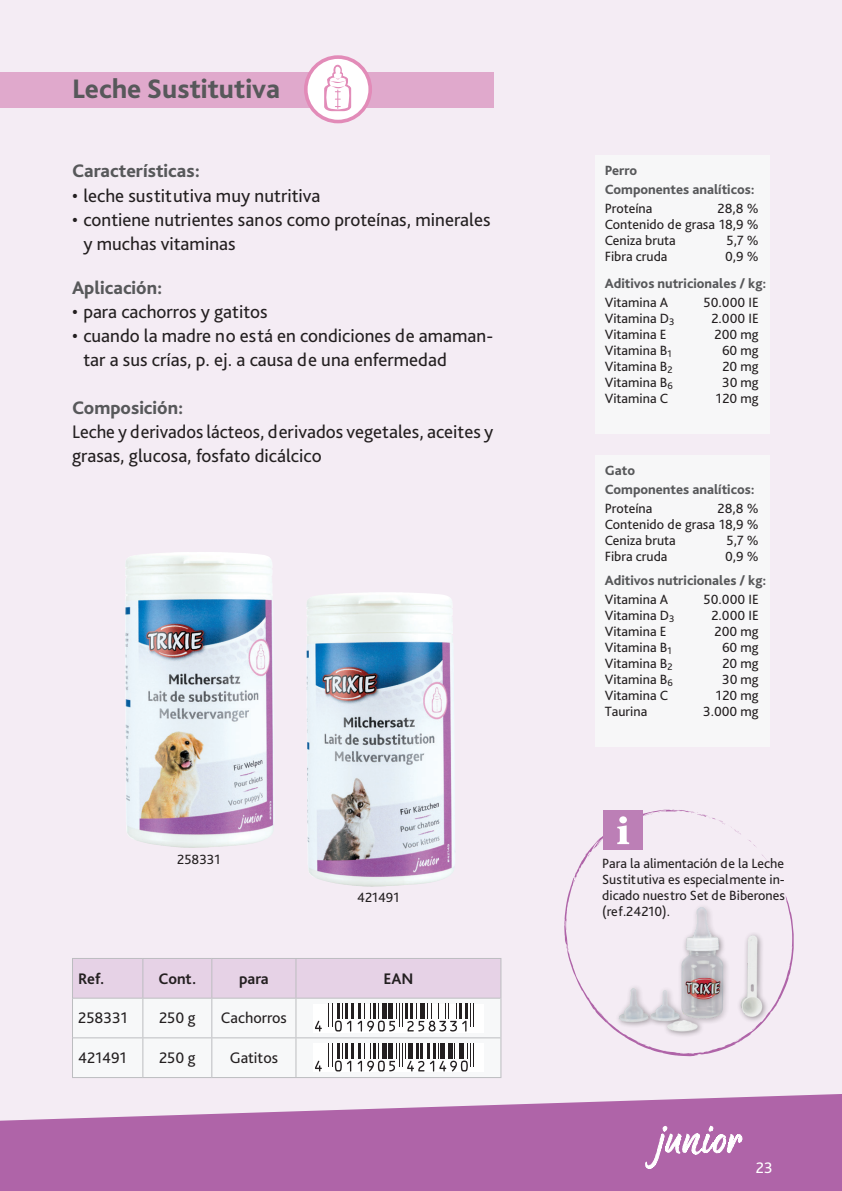
<style>
.page{position:relative;width:842px;height:1191px;background:#f4ecf4}
.page>*{position:absolute;margin:0;border:0;box-sizing:border-box;transform-origin:0 0}
.t1{font:50px "Good Karma";letter-spacing:.005em;color:#fff}
.t2{font:800 28px "Bliss Pro";color:#57585a}
.Fliess{font:19px "Bliss Pro";color:#231f20}
.halbe_Leerzeile{font:19px/24px "Bliss Pro";color:#231f20}
.halbe_Leerzeile-2{font:800 19px "Bliss Pro";color:#57585a}
.Tabellen_Merkmale{font:16px "Bliss Pro";color:#231f20}
.Tabelle{font:700 16px "Bliss Pro";color:#231f20}
.Tabelle-2{font:16px "Bliss Pro";color:#231f20}
.Tabellen_Merkmale-2{font:700 16px "Bliss Pro";color:#231f20}
.t3{font:16px "Bliss Pro";color:#fff}
.Fliess-2{font:14px/16px "Bliss Pro";color:#231f20;text-align:justify}
.halbe_Leerzeile-3{font:800 14px "Bliss Pro";color:#57585a}
</style>
<div class="page">
<svg style="left:0;top:1094px;width:842px;height:97px;background:#b978b3"></svg>
<svg style="left:645px;top:1124px;width:98px;height:59px;background:#b977b3"></svg>
<div style="left:0;top:72px;width:493px;height:36px;background:#e0a9cc"></div>
<hr style="left:72px;top:1077px;width:71px;height:1px;background:#bcbdc0">
<hr style="left:143px;top:1077px;width:69px;height:1px;background:#bcbdc0">
<hr style="left:212px;top:1077px;width:84px;height:1px;background:#bcbdc0">
<hr style="left:296px;top:1077px;width:205px;height:1px;background:#bcbdc0">
<svg style="left:72px;top:958px;width:429px;height:119px"></svg>
<div style="left:306px;top:57px;width:64px;height:65px;background:#fff;border-radius:50%"></div>
<div style="left:304px;top:55px;width:68px;height:68px;border:4px solid #e28bb8;border-radius:50%"></div>
<div style="left:333px;top:65px;width:9px;height:10px;border:1px solid #e28bb8;border-radius:50%"></div>
<svg style="left:324px;top:67px;width:28px;height:45px"></svg>
<img style="left:125px;top:552px;width:140px;height:296px">
<img style="left:306px;top:592px;width:88px;height:295px">
<div style="left:595px;top:155px;width:175px;height:279px;background:#f7f7f8"></div>
<div style="left:595px;top:455px;width:175px;height:292px;background:#f7f7f8"></div>
<svg style="left:564px;top:809px;width:230px;height:247px"></svg>
<svg style="left:567px;top:946px;width:3px;height:6px"></svg>
<svg style="left:669px;top:809px;width:105px;height:61px"></svg>
<svg style="left:643px;top:812px;width:17px;height:3px"></svg>
<svg style="left:585px;top:852px;width:6px;height:5px"></svg>
<svg style="left:611px;top:1024px;width:4px;height:9px"></svg>
<div style="left:603px;top:810px;width:40px;height:40px;background:#bc7fb6"></div>
<svg style="left:617px;top:816px;width:13px;height:28px"></svg>
<div style="left:615px;top:903px;width:154px;height:135px;background:#231f20;opacity:.5"></div>
<img style="left:616px;top:904px;width:149px;height:130px">
<p class="t2" style="left:72px;top:71px;width:210px">Leche Sustitutiva</p>
<p class="halbe_Leerzeile-2" style="left:72px;top:159px;width:129px">Características:</p>
<p class="Fliess" style="left:72px;top:183px;width:250px">• leche sustitutiva muy nutritiva</p>
<p class="Fliess" style="left:72px;top:207px;width:420px">• contiene nutrientes sanos como proteínas, minerales</p>
<p class="Fliess" style="left:83px;top:231px;width:154px">y muchas vitaminas</p>
<p class="halbe_Leerzeile-2" style="left:72px;top:276px;width:92px">Aplicación:</p>
<p class="Fliess" style="left:72px;top:300px;width:197px">• para cachorros y gatitos</p>
<p class="Fliess" style="left:72px;top:324px;width:423px">• cuando la madre no está en condiciones de amaman-</p>
<p class="Fliess" style="left:83px;top:348px;width:365px">tar a sus crías, p. ej. a causa de una enfermedad</p>
<p class="halbe_Leerzeile-2" style="left:72px;top:396px;width:113px">Composición:</p>
<p class="halbe_Leerzeile" style="left:72px;top:419px;width:423px">Leche y derivados lácteos, derivados vegetales, aceites y grasas, glucosa, fosfato dicálcico</p>
<p class="Fliess-2" style="left:177px;top:851px;width:45px">258331</p>
<p class="Fliess-2" style="left:357px;top:889px;width:44px">421491</p>
<p class="Tabellen_Merkmale-2" style="left:78px;top:968px;width:28px">Ref.</p>
<p class="Tabelle" style="left:158px;top:968px;width:39px">Cont.</p>
<p class="Tabelle" style="left:239px;top:968px;width:31px">para</p>
<p class="Tabelle" style="left:383px;top:968px;width:32px">EAN</p>
<p class="Tabelle-2" style="left:78px;top:1008px;width:51px">258331</p>
<p class="Tabellen_Merkmale" style="left:159px;top:1008px;width:38px">250 g</p>
<p class="Tabellen_Merkmale" style="left:221px;top:1008px;width:67px">Cachorros</p>
<p class="Tabelle-2" style="left:78px;top:1047px;width:50px">421491</p>
<p class="Tabellen_Merkmale" style="left:159px;top:1047px;width:38px">250 g</p>
<p class="Tabellen_Merkmale" style="left:230px;top:1047px;width:50px">Gatitos</p>
<p class="halbe_Leerzeile-3" style="left:605px;top:162px;width:34px">Perro</p>
<p class="halbe_Leerzeile-3" style="left:605px;top:181px;width:152px">Componentes analíticos:</p>
<p class="Fliess-2" style="left:605px;top:200px;width:49px">Proteína</p>
<p class="Fliess-2" style="left:718px;top:200px;width:43px">28,8 %</p>
<p class="Fliess-2" style="left:605px;top:216px;width:155px">Contenido de grasa 18,9 %</p>
<p class="Fliess-2" style="left:605px;top:232px;width:73px">Ceniza bruta</p>
<p class="Fliess-2" style="left:726px;top:232px;width:34px">5,7 %</p>
<p class="Fliess-2" style="left:605px;top:248px;width:64px">Fibra cruda</p>
<p class="Fliess-2" style="left:725px;top:248px;width:35px">0,9 %</p>
<p class="halbe_Leerzeile-3" style="left:605px;top:274px;width:163px">Aditivos nutricionales / kg:</p>
<p class="Fliess-2" style="left:605px;top:294px;width:65px">Vitamina A</p>
<p class="Fliess-2" style="left:703px;top:294px;width:57px">50.000 IE</p>
<p class="Fliess-2" style="left:605px;top:310px;width:71px">Vitamina D<sub>3</sub></p>
<p class="Fliess-2" style="left:711px;top:310px;width:49px">2.000 IE</p>
<p class="Fliess-2" style="left:605px;top:326px;width:63px">Vitamina E</p>
<p class="Fliess-2" style="left:715px;top:326px;width:46px">200 mg</p>
<p class="Fliess-2" style="left:605px;top:342px;width:68px">Vitamina B<sub>1</sub></p>
<p class="Fliess-2" style="left:722px;top:342px;width:38px">60 mg</p>
<p class="Fliess-2" style="left:605px;top:358px;width:69px">Vitamina B<sub>2</sub></p>
<p class="Fliess-2" style="left:722px;top:358px;width:38px">20 mg</p>
<p class="Fliess-2" style="left:605px;top:374px;width:70px">Vitamina B<sub>6</sub></p>
<p class="Fliess-2" style="left:722px;top:374px;width:38px">30 mg</p>
<p class="Fliess-2" style="left:605px;top:390px;width:65px">Vitamina C</p>
<p class="Fliess-2" style="left:716px;top:390px;width:44px">120 mg</p>
<p class="halbe_Leerzeile-3" style="left:605px;top:462px;width:32px">Gato</p>
<p class="halbe_Leerzeile-3" style="left:605px;top:481px;width:152px">Componentes analíticos:</p>
<p class="Fliess-2" style="left:605px;top:500px;width:49px">Proteína</p>
<p class="Fliess-2" style="left:718px;top:500px;width:43px">28,8 %</p>
<p class="Fliess-2" style="left:605px;top:516px;width:155px">Contenido de grasa 18,9 %</p>
<p class="Fliess-2" style="left:605px;top:532px;width:73px">Ceniza bruta</p>
<p class="Fliess-2" style="left:726px;top:532px;width:34px">5,7 %</p>
<p class="Fliess-2" style="left:605px;top:548px;width:64px">Fibra cruda</p>
<p class="Fliess-2" style="left:725px;top:548px;width:35px">0,9 %</p>
<p class="halbe_Leerzeile-3" style="left:605px;top:572px;width:163px">Aditivos nutricionales / kg:</p>
<p class="Fliess-2" style="left:605px;top:591px;width:65px">Vitamina A</p>
<p class="Fliess-2" style="left:703px;top:591px;width:57px">50.000 IE</p>
<p class="Fliess-2" style="left:605px;top:607px;width:71px">Vitamina D<sub>3</sub></p>
<p class="Fliess-2" style="left:711px;top:607px;width:49px">2.000 IE</p>
<p class="Fliess-2" style="left:605px;top:623px;width:63px">Vitamina E</p>
<p class="Fliess-2" style="left:715px;top:623px;width:46px">200 mg</p>
<p class="Fliess-2" style="left:605px;top:639px;width:68px">Vitamina B<sub>1</sub></p>
<p class="Fliess-2" style="left:722px;top:639px;width:38px">60 mg</p>
<p class="Fliess-2" style="left:605px;top:655px;width:69px">Vitamina B<sub>2</sub></p>
<p class="Fliess-2" style="left:722px;top:655px;width:38px">20 mg</p>
<p class="Fliess-2" style="left:605px;top:671px;width:70px">Vitamina B<sub>6</sub></p>
<p class="Fliess-2" style="left:722px;top:671px;width:38px">30 mg</p>
<p class="Fliess-2" style="left:605px;top:687px;width:65px">Vitamina C</p>
<p class="Fliess-2" style="left:716px;top:687px;width:44px">120 mg</p>
<p class="Fliess-2" style="left:605px;top:703px;width:44px">Taurina</p>
<p class="Fliess-2" style="left:703px;top:703px;width:57px">3.000 mg</p>
<p class="Fliess-2" style="left:602px;top:855px;width:184px">Para la alimentación de la Leche Sustitutiva es especialmente in&shy;dicado nuestro Set de Biberones (ref.24210).</p>
<h1 class="t1" style="left:657px;top:1109px;width:86px">junior</h1>
<p class="t3" style="left:756px;top:1158px;width:18px">23</p>
</div>
